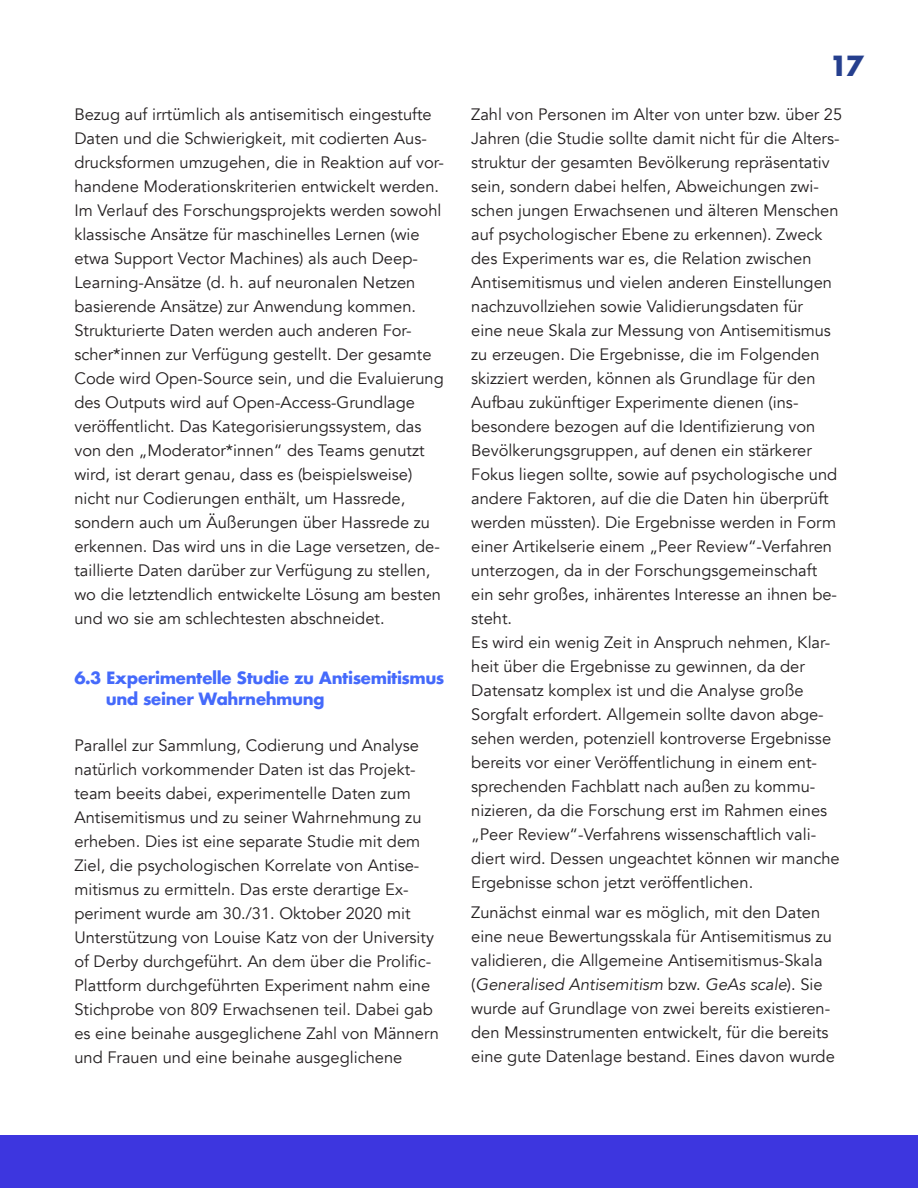
<style>
.page{position:relative;width:918px;height:1188px;background:#fff}
.page>*{position:absolute;margin:0;border:0;box-sizing:border-box;transform-origin:0 0}
.t1{font:700 27px "Futura";color:#253f8e}
.body_text{font:16.5px/24px "Avenir";color:#231f20}
.body_text-2{font:700 16.5px "Futura";letter-spacing:-.03em;color:#456afb}
.s1{font-style:italic}
</style>
<div class="page">
<div style="left:0;top:1136px;width:918px;height:52px;background:#3d36df"></div>
<p class="body_text" style="left:74px;top:102px;width:371px">Bezug auf irrtümlich als antisemitisch eingestufte Daten und die Schwierigkeit, mit codierten Aus&shy;drucksformen umzugehen, die in Reaktion auf vor&shy;handene Moderationskriterien entwickelt werden.<br>Im Verlauf des Forschungsprojekts werden sowohl klassische Ansätze für maschinelles Lernen (wie etwa Support Vector Machines) als auch Deep-Learning-Ansätze (d. h. auf neuronalen Netzen basierende Ansätze) zur Anwendung kommen.<br>Strukturierte Daten werden auch anderen For&shy;scher*innen zur Verfügung gestellt. Der gesamte Code wird Open-Source sein, und die Evaluierung des Outputs wird auf Open-Access-Grundlage veröffentlicht. Das Kategorisierungssystem, das von den „Moderator*innen“ des Teams genutzt wird, ist derart genau, dass es (beispielsweise) nicht nur Codierungen enthält, um Hassrede, sondern auch um Äußerungen über Hassrede zu erkennen. Das wird uns in die Lage versetzen, de&shy;taillierte Daten darüber zur Verfügung zu stellen, wo die letztendlich entwickelte Lösung am besten und wo sie am schlechtesten abschneidet.</p>
<p class="body_text-2" style="left:74px;top:666px;width:371px">6.3 Experimentelle Studie zu Antisemitismus</p>
<p class="body_text-2" style="left:106px;top:687px;width:220px">und seiner Wahrnehmung</p>
<p class="body_text" style="left:74px;top:734px;width:366px">Parallel zur Sammlung, Codierung und Analyse natürlich vorkommender Daten ist das Projekt&shy;team beeits dabei, experimentelle Daten zum Antisemitismus und zu seiner Wahrnehmung zu erheben. Dies ist eine separate Studie mit dem Ziel, die psychologischen Korrelate von Antise&shy;mitismus zu ermitteln. Das erste derartige Ex&shy;periment wurde am 30./31. Oktober 2020 mit Unterstützung von Louise Katz von der University of Derby durchgeführt. An dem über die Prolific-Plattform durchgeführten Experiment nahm eine Stichprobe von 809 Erwachsenen teil. Dabei gab es eine beinahe ausgeglichene Zahl von Männern und Frauen und eine beinahe ausgeglichene</p>
<p class="t1" style="left:829px;top:47px;width:36px">17</p>
<p class="body_text" style="left:471px;top:102px;width:373px">Zahl von Personen im Alter von unter bzw. über 25<br>Jahren (die Studie sollte damit nicht für die Alters&shy;struktur der gesamten Bevölkerung repräsentativ sein, sondern dabei helfen, Abweichungen zwi&shy;schen jungen Erwachsenen und älteren Menschen auf psychologischer Ebene zu erkennen). Zweck des Experiments war es, die Relation zwischen Antisemitismus und vielen anderen Einstellungen nachzuvollziehen sowie Validierungsdaten für<br>eine neue Skala zur Messung von Antisemitismus zu erzeugen. Die Ergebnisse, die im Folgenden skizziert werden, können als Grundlage für den Aufbau zukünftiger Experimente dienen (ins&shy;besondere bezogen auf die Identifizierung von Bevölkerungsgruppen, auf denen ein stärkerer Fokus liegen sollte, sowie auf psychologische und andere Faktoren, auf die die Daten hin überprüft werden müssten). Die Ergebnisse werden in Form einer Artikelserie einem „Peer Review“-Verfahren unterzogen, da in der Forschungsgemeinschaft ein sehr großes, inhärentes Interesse an ihnen be&shy;steht.</p>
<p class="body_text" style="left:471px;top:630px;width:370px">Es wird ein wenig Zeit in Anspruch nehmen, Klar&shy;heit über die Ergebnisse zu gewinnen, da der Datensatz komplex ist und die Analyse große Sorgfalt erfordert. Allgemein sollte davon abge&shy;sehen werden, potenziell kontroverse Ergebnisse bereits vor einer Veröffentlichung in einem ent&shy;sprechenden Fachblatt nach außen zu kommu&shy;nizieren, da die Forschung erst im Rahmen eines „Peer Review“-Verfahrens wissenschaftlich vali&shy;diert wird. Dessen ungeachtet können wir manche Ergebnisse schon jetzt veröffentlichen.</p>
<p class="body_text" style="left:471px;top:900px;width:365px">Zunächst einmal war es möglich, mit den Daten eine neue Bewertungsskala für Antisemitismus zu validieren, die Allgemeine Antisemitismus-Skala (<span class="s1">Generalised Antisemitism</span> bzw. <span class="s1">GeAs scale</span>). Sie wurde auf Grundlage von zwei bereits existieren&shy;den Messinstrumenten entwickelt, für die bereits eine gute Datenlage bestand. Eines davon wurde</p>
</div>
